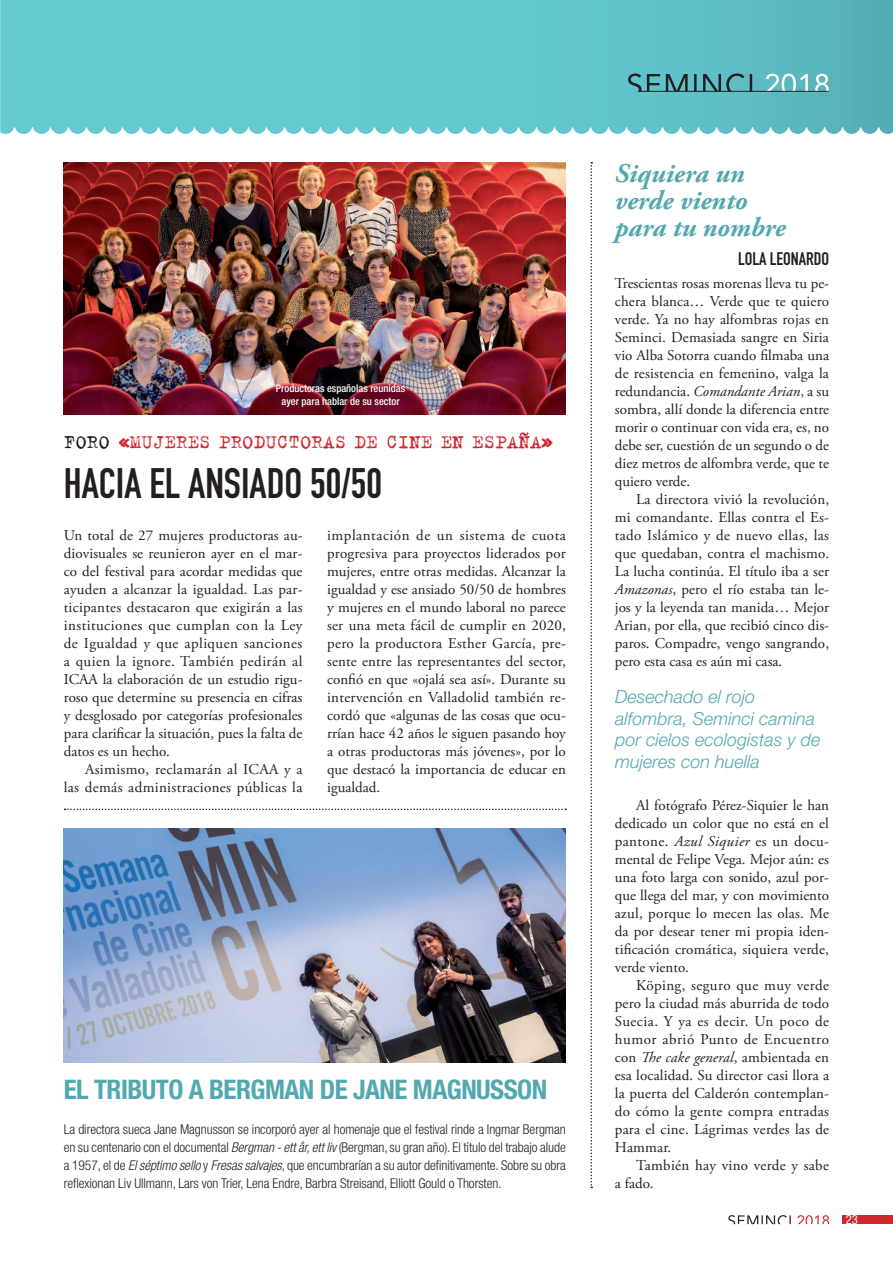
<style>
.page{position:relative;width:893px;height:1263px;background:#fff}
.page>*{position:absolute;margin:0;border:0;box-sizing:border-box;transform-origin:0 0}
.t1{font:42px "DIN Engschrift Std";color:#231f20}
.t2{font:italic 700 27px/27px "Adobe Garamond Pro";color:#52a8af}
.t3{font:700 condensed 27px "Helvetica Neue LT Std";letter-spacing:-.02em;color:#52a8af}
.t4{font:21px "Trixie";color:#cf2730}
.t5{font:italic 300 18px/21.6px "Helvetica Neue LT Std";color:#52a8af}
.t6{font:18px "DIN Engschrift Std";color:#231f20}
.t7{font:15px/18px "Adobe Garamond Pro";letter-spacing:.005em;color:#231f20;text-align:justify}
.t8{font:15px/18px "Adobe Garamond Pro";letter-spacing:.025em;color:#231f20;text-align:right}
.t9{font:300 condensed 13.5px/18px "Helvetica Neue LT Std";letter-spacing:-.005em;color:#231f20;text-align:justify}
.t10{font:condensed 12.75px "Helvetica Neue LT Std";color:#fff}
.t11{font:500 condensed 10.5px/12.6px "Helvetica Neue LT Std";color:#fff;text-align:center}
.s1{color:#231f20}
.s2{font-style:italic}
</style>
<div class="page">
<div style="left:843px;top:1215px;width:50px;height:9px;background:#cf2730"></div>
<svg style="left:798px;top:1215px;width:31px;height:9px"></svg>
<svg style="left:728px;top:1215px;width:63px;height:9px"></svg>
<div style="left:0;top:0;width:893px;height:126px;background:linear-gradient(to right,#67cfd6,#5bb9c1)"></div>
<svg style="left:766px;top:74px;width:63px;height:17px"></svg>
<svg style="left:628px;top:73px;width:124px;height:18px;background:#4d9197"></svg>
<hr style="left:638px;top:91px;width:191px;height:1px;background:#231f20">
<svg style="left:177px;top:125px;width:716px;height:9px"></svg>
<img style="left:64px;top:162px;width:502px;height:252px">
<img style="left:64px;top:828px;width:502px;height:234px">
<svg style="left:590px;top:162px;width:2px;height:1026px"></svg>
<svg style="left:65px;top:808px;width:501px;height:2px"></svg>
<p class="t11" style="left:276px;top:382px;width:131px">Productoras españolas reunidas ayer para hablar de su sector</p>
<h3 class="t4" style="left:64px;top:428px;width:491px"><span class="s1">FORO</span> «MUJERES PRODUCTORAS DE CINE EN ESPAÑA»</h3>
<h1 class="t1" style="left:64px;top:459px;width:320px">HACIA EL ANSIADO 50/50</h1>
<p class="t7" style="left:64px;top:527px;width:240px">Un total de 27 mujeres productoras au&shy;diovisuales se reunieron ayer en el mar&shy;co del festival para acordar medidas que ayuden a alcanzar la igualdad. Las par&shy;ticipantes destacaron que exigirán a las instituciones que cumplan con la Ley de Igualdad y que apliquen sanciones a quien la ignore. También pedirán al ICAA la elaboración de un estudio rigu&shy;roso que determine su presencia en cifras y desglosado por categorías profesionales para clarificar la situación, pues la falta de datos es un hecho.</p>
<p class="t8" style="left:64px;top:761px;width:240px">Asimismo, reclamarán al ICAA y a<br>las demás administraciones públicas la</p>
<p class="t7" style="left:327px;top:527px;width:240px">implantación de un sistema de cuota progresiva para proyectos liderados por mujeres, entre otras medidas. Alcanzar la igualdad y ese ansiado 50/50 de hombres y mujeres en el mundo laboral no parece ser una meta fácil de cumplir en 2020, pero la productora Esther García, pre&shy;sente entre las representantes del sector, confió en que «ojalá sea así». Durante su intervención en Valladolid también re&shy;cordó que «algunas de las cosas que ocu&shy;rrían hace 42 años le siguen pasando hoy a otras productoras más jóvenes», por lo que destacó la importancia de educar en igualdad.</p>
<h2 class="t3" style="left:64px;top:1073px;width:485px">EL TRIBUTO A BERGMAN DE JANE MAGNUSSON</h2>
<p class="t9" style="left:64px;top:1120px;width:504px">La directora sueca Jane Magnusson se incorporó ayer al homenaje que el festival rinde a Ingmar Bergman en su centenario con el documental <span class="s2">Bergman - ett år, ett liv</span> (Bergman, su gran año). El título del trabajo alude a 1957, el de <span class="s2">El séptimo sello</span> y <span class="s2">Fresas salvajes</span>, que encumbrarían a su autor definitivamente. Sobre su obra reflexionan Liv Ullmann, Lars von Trier, Lena Endre, Barbra Streisand, Elliott Gould o Thorsten.</p>
<h2 class="t2" style="left:615px;top:160px;width:172px">Siquiera un verde viento para tu nombre</h2>
<p class="t7" style="left:615px;top:275px;width:216px">Trescientas rosas morenas lleva tu pe&shy;chera blanca… Verde que te quiero verde. Ya no hay alfombras rojas en Seminci. Demasiada sangre en Siria vio Alba Sotorra cuando filmaba una de resistencia en femenino, valga la redundancia. <span class="s2">Comandante Arian</span>, a su sombra, allí donde la diferencia entre morir o continuar con vida era, es, no debe ser, cuestión de un segundo o de diez metros de alfombra verde, que te quiero verde.</p>
<p class="t7" style="left:615px;top:491px;width:216px;text-indent:21px">La directora vivió la revolución, mi comandante. Ellas contra el Es&shy;tado Islámico y de nuevo ellas, las que quedaban, contra el machismo.<br>La lucha continúa. El título iba a ser <span class="s2">Amazonas</span>, pero el río estaba tan le&shy;jos y la leyenda tan manida… Mejor Arian, por ella, que recibió cinco dis&shy;paros. Compadre, vengo sangrando, pero esta casa es aún mi casa.</p>
<p class="t6" style="left:738px;top:248px;width:92px">LOLA LEONARDO</p>
<p class="t5" style="left:615px;top:686px;width:207px">Desechado el rojo alfombra, Seminci camina por cielos ecologistas y de mujeres con huella</p>
<p class="t7" style="left:615px;top:797px;width:216px;text-indent:21px">Al fotógrafo Pérez-Siquier le han dedicado un color que no está en el pantone. <span class="s2">Azul Siquier</span> es un docu&shy;mental de Felipe Vega. Mejor aún: es una foto larga con sonido, azul por&shy;que llega del mar, y con movimiento azul, porque lo mecen las olas. Me da por desear tener mi propia iden&shy;tificación cromática, siquiera verde, verde viento.</p>
<p class="t7" style="left:615px;top:977px;width:216px;text-indent:21px">Köping, seguro que muy verde pero la ciudad más aburrida de todo Suecia. Y ya es decir. Un poco de humor abrió Punto de Encuentro con <span class="s2">The cake general</span>, ambientada en esa localidad. Su director casi llora a la puerta del Calderón contemplan&shy;do cómo la gente compra entradas para el cine. Lágrimas verdes las de Hammar.</p>
<p class="t7" style="left:615px;top:1157px;width:216px;text-indent:21px">También hay vino verde y sabe a fado.</p>
<p class="t10" style="left:846px;top:1212px;width:14px">23</p>
</div>
